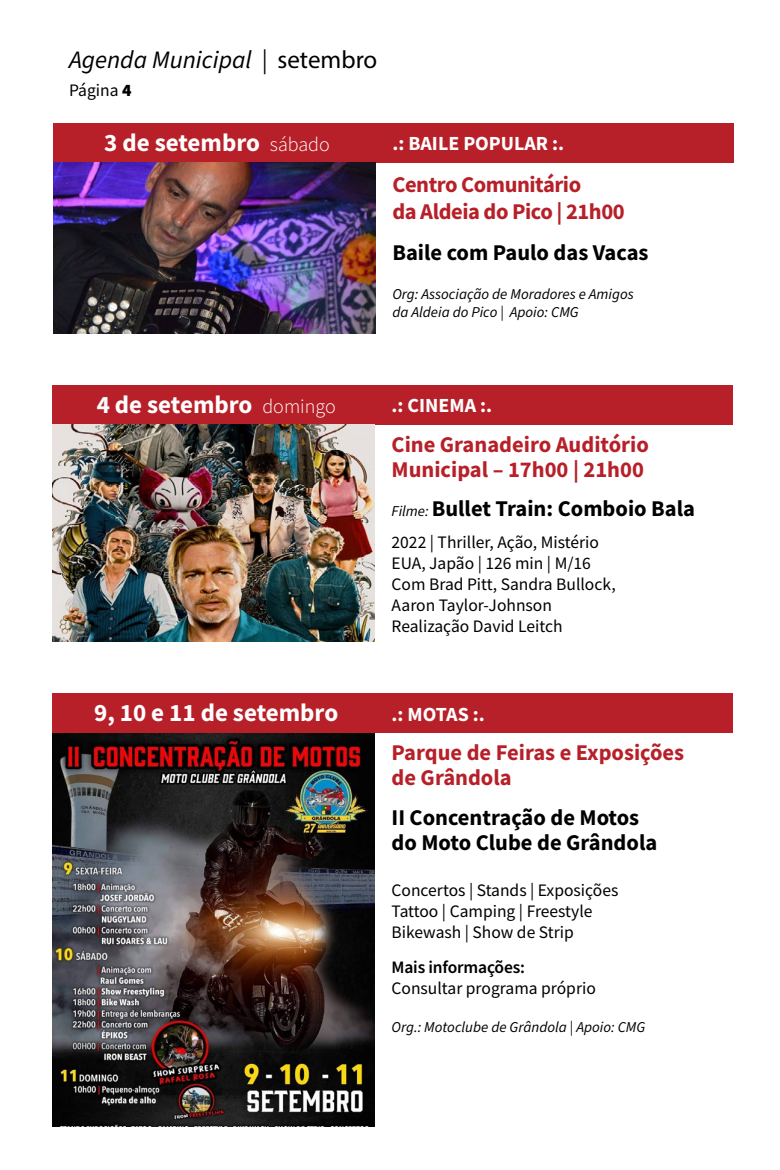
<style>
.page{position:relative;width:780px;height:1170px;background:#fff}
.page>*{position:absolute;margin:0;border:0;box-sizing:border-box;transform-origin:0 0}
.t1{font:700 25px "Source Sans Pro";color:#fff}
.t2{font:italic 25px "Source Sans Pro";color:#000}
.t3{font:700 22.5px/25px "Source Sans Pro";color:#000}
.t4{font:700 22.5px/25px "Source Sans Pro";color:#b72029}
.t5{font:700 22.5px/27px "Source Sans Pro";letter-spacing:-.02em;color:#b72029}
.t6{font:700 20px "Source Sans Pro";color:#fff}
.t7{font:17.5px/21px "Source Sans Pro";color:#000}
.t8{font:600 17.5px "Source Sans Pro";letter-spacing:-.01em;color:#000}
.t9{font:italic 15px/17.5px "Source Sans Pro";color:#000}
.s1{font-family:"Myriad Pro";font-style:normal}
.s2{font-weight:900}
.s3{font-weight:300;font-size:20px}
.s4{font-weight:400;font-style:italic;font-size:15px}
</style>
<div class="page">
<div style="left:53px;top:123px;width:680px;height:39px;background:#b72029"></div>
<img style="left:53px;top:162px;width:323px;height:172px">
<div style="left:52px;top:385px;width:680px;height:39px;background:#b72029"></div>
<img style="left:52px;top:424px;width:323px;height:217px">
<div style="left:52px;top:693px;width:680px;height:40px;background:#b72029"></div>
<img style="left:52px;top:733px;width:323px;height:392px">
<h1 class="t2" style="left:69px;top:43px;width:310px">Agenda Municipal | <span class="s1">setembro</span></h1>
<p class="t7" style="left:69px;top:79px;width:64px">Página <span class="s2">4</span></p>
<h1 class="t1" style="left:104px;top:125px;width:227px">3 de setembro <span class="s3">sábado</span></h1>
<p class="t6" style="left:392px;top:130px;width:173px">.: BAILE POPULAR :.</p>
<p class="t5" style="left:392px;top:170px;width:234px">Centro Comunitário<br>da Aldeia do Pico | 21h00</p>
<p class="t3" style="left:392px;top:239px;width:258px">Baile com Paulo das Vacas</p>
<p class="t9" style="left:392px;top:286px;width:243px">Org: Associação de Moradores e Amigos da Aldeia do Pico | Apoio: CMG</p>
<h1 class="t1" style="left:97px;top:387px;width:240px">4 de setembro <span class="s3">domingo</span></h1>
<p class="t6" style="left:391px;top:392px;width:102px">.: CINEMA :.</p>
<p class="t4" style="left:391px;top:431px;width:259px">Cine Granadeiro Auditório<br>Municipal – 17h00 | 21h00</p>
<p class="t3" style="left:391px;top:495px;width:305px"><span class="s4">Filme:</span> Bullet Train: Comboio Bala</p>
<p class="t7" style="left:391px;top:532px;width:225px">2022 | Thriller, Ação, Mistério<br>EUA, Japão | 126 min | M/16<br>Com Brad Pitt, Sandra Bullock,<br>Aaron Taylor-Johnson<br>Realização David Leitch</p>
<h1 class="t1" style="left:94px;top:696px;width:245px">9, 10 e 11 de setembro</h1>
<p class="t6" style="left:391px;top:701px;width:95px">.: MOTAS :.</p>
<p class="t4" style="left:391px;top:740px;width:294px">Parque de Feiras e Exposições de Grândola</p>
<p class="t3" style="left:391px;top:804px;width:267px">II Concentração de Motos do Moto Clube de Grândola</p>
<p class="t7" style="left:391px;top:879px;width:228px">Concertos | Stands | Exposições<br>Tattoo | Camping | Freestyle<br>Bikewash | Show de Strip</p>
<p class="t8" style="left:391px;top:955px;width:135px">Mais informações:</p>
<p class="t7" style="left:391px;top:977px;width:206px">Consultar programa próprio</p>
<p class="t9" style="left:391px;top:1018px;width:255px">Org.: Motoclube de Grândola | Apoio: CMG</p>
</div>
